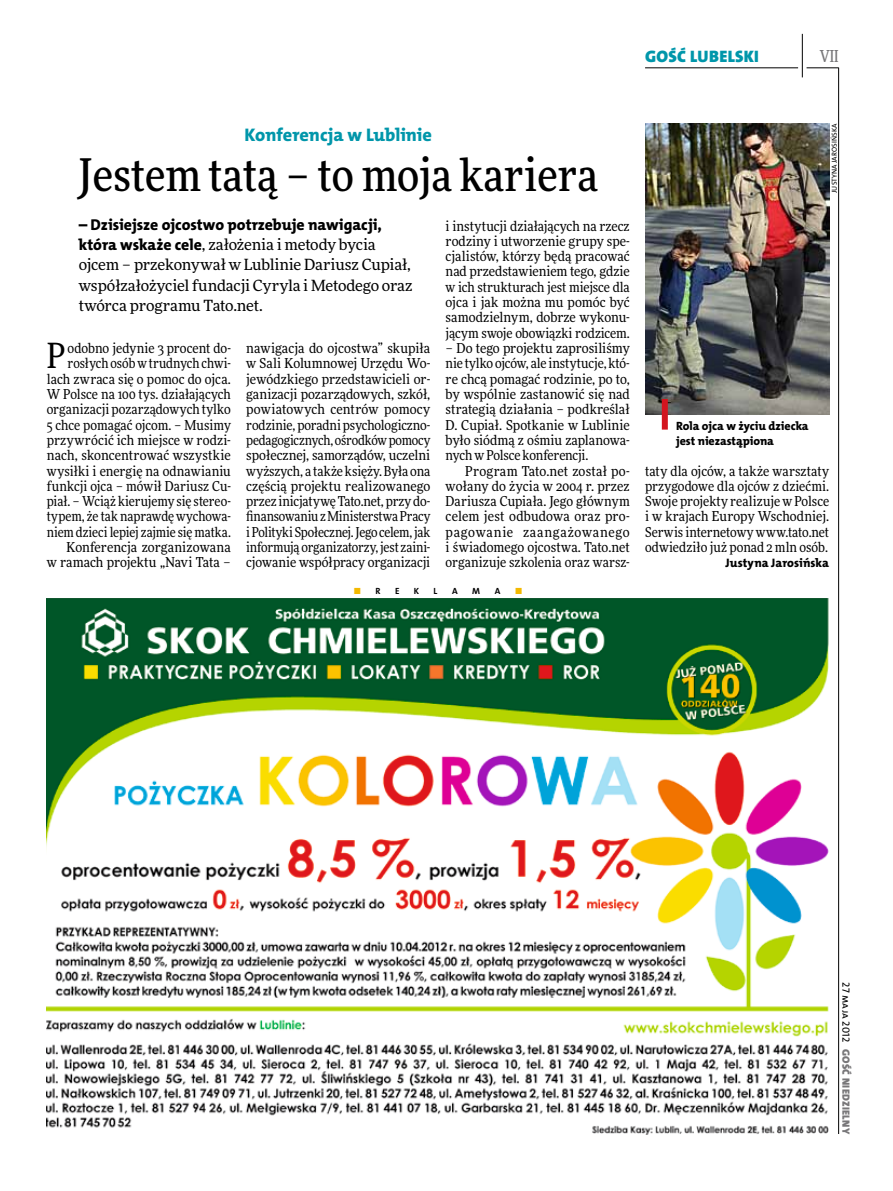
<style>
.page{position:relative;width:893px;height:1191px;background:#fff}
.page>*{position:absolute;margin:0;border:0;box-sizing:border-box;transform-origin:0 0}
.t1{font:500 45px "Freeday Narrow";color:#000}
.t2{font:34.8px "Freeday Narrow News";color:#000}
.t3{font:18.3px "The Mix HP8 Ex Bld";letter-spacing:-.005em;color:#0096aa}
.t4{font:16.65px "The Mix HP9 Blk";letter-spacing:.02em;color:#0096aa}
.t5{font:500 16.5px "Freeday Narrow";color:#787779;scale:.9 1}
.t6{font:15.75px "The Mix HP8 Ex Bld";letter-spacing:-.005em;color:#000}
.t7{font:15.45px/20.4px "Freeday News";letter-spacing:-.01em;color:#000}
.t8{font:13.65px/15.3px "Freeday Narrow News";color:#000;text-align:justify}
.t9{font:12.3px "The Mix HP8 Ex Bld";letter-spacing:.005em;color:#000}
.t10{font:12px/15.3px "The Mix HP8 Ex Bld";letter-spacing:-.005em;color:#000}
.t11{font:10.5px "The Mix HP9 Blk";letter-spacing:.025em;color:#787779}
.t12{font:10.5px "The Mix HP5 Plain";color:#000}
.t13{font:9px "The Mix HP7 Bld";color:#000}
.t14{font:9px "The Mix HP7 Bld";color:#f3b900}
.t15{font:7.2px "The Mix HP5 Plain";color:#000}
.s1{font-family:"The Mix HP8 Ex Bld";font-size:15.75px}
.s2{color:#000}
</style>
<div class="page">
<hr style="left:806px;top:68px;width:33px;height:1px;background:#000">
<hr style="left:645px;top:68px;width:153px;height:1px;background:#000">
<hr style="left:838px;top:68px;width:1px;height:1066px;background:#000">
<hr style="left:802px;top:34px;width:1px;height:43px;background:#000">
<img style="left:47px;top:598px;width:782px;height:536px">
<img style="left:645px;top:123px;width:184px;height:291px">
<div style="left:662px;top:399px;width:6px;height:30px;background:#d3151f"></div>
<h3 class="t3" style="left:245px;top:123px;width:189px">Konferencja w Lublinie</h3>
<h1 class="t1" style="left:78px;top:147px;width:522px">Jestem tatą – to moja kariera</h1>
<p class="t4" style="left:645px;top:46px;width:115px">GOŚĆ LUBELSKI</p>
<p class="t5" style="left:820px;top:46px;width:22px">VII</p>
<p class="t15" style="left:830px;top:193px;width:71px;rotate:-90deg">Justyna Jarosińska</p>
<p class="t6" style="left:79px;top:214px;width:305px">– Dzisiejsze ojcostwo potrzebuje nawigacji,</p>
<p class="t7" style="left:79px;top:234px;width:336px"><span class="s1">która wskaże cele</span>, założenia i metody bycia ojcem – przekonywał w Lublinie Dariusz Cupiał, współzałożyciel fundacji Cyryla i Metodego oraz twórca programu Tato.net.</p>
<p class="t8" style="left:47px;top:340px;width:186px;text-align:right">odobno jedynie 3 procent do&shy;rosłych osób w trudnych chwi&shy;lach zwraca się o pomoc do ojca.<br>W Polsce na 100 tys. działających organizacji pozarządowych tylko<br>5 chce pomagać ojcom. – Musimy przywrócić ich miejsce w rodzi&shy;nach, skoncentrować wszystkie wysiłki i energię na odnawianiu funkcji ojca – mówił Dariusz Cu&shy;piał. – Wciąż kierujemy się stereo&shy;typem, że tak naprawdę wychowa&shy;niem dzieci lepiej zajmie się matka.<br>Konferencja zorganizowana<br>w ramach projektu „Navi Tata –</p>
<p class="t8" style="left:246px;top:340px;width:186px">nawigacja do ojcostwa” skupiła w Sali Kolumnowej Urzędu Wo&shy;jewódzkiego przedstawicieli or&shy;ganizacji pozarządowych, szkół, powiatowych centrów pomocy rodzinie, poradni psychologiczno&shy;pedagogicznych, ośrodków pomocy społecznej, samorządów, uczelni wyższych, a także księży. Była ona częścią projektu realizowanego przez inicjatywę Tato.net, przy do&shy;finansowaniu z Ministerstwa Pracy i Polityki Społecznej. Jego celem, jak informują organizatorzy, jest zaini&shy;cjowanie współpracy organizacji</p>
<h2 class="t2" style="left:47px;top:334px;width:20px">P</h2>
<p class="t8" style="left:446px;top:218px;width:186px">i instytucji działających na rzecz rodziny i utworzenie grupy spe&shy;cjalistów, którzy będą pracować nad przedstawieniem tego, gdzie w ich strukturach jest miejsce dla ojca i jak można mu pomóc być samodzielnym, dobrze wykonu&shy;jącym swoje obowiązki rodzicem.</p>
<p class="t8" style="left:446px;top:340px;width:186px">– Do tego projektu zaprosiliśmy nie tylko ojców, ale instytucje, któ&shy;re chcą pomagać rodzinie, po to, by wspólnie zastanowić się nad strategią działania – podkreślał D. Cupiał. Spotkanie w Lublinie było siódmą z ośmiu zaplanowa&shy;nych w Polsce konferencji.</p>
<p class="t8" style="left:446px;top:463px;width:186px;text-indent:20px">Program Tato.net został po&shy;wołany do życia w 2004 r. przez Dariusza Cupiała. Jego głównym celem jest odbudowa oraz pro&shy;pagowanie zaangażowanego i świadomego ojcostwa. Tato.net organizuje szkolenia oraz warsz-</p>
<p class="t8" style="left:645px;top:463px;width:186px">taty dla ojców, a także warsztaty przygodowe dla ojców z dziećmi.<br>Swoje projekty realizuje w Polsce i w krajach Europy Wschodniej.<br>Serwis internetowy www.tato.net odwiedziło już ponad 2 mln osób.</p>
<p class="t10" style="left:676px;top:418px;width:134px">Rola ojca w życiu dziecka jest niezastąpiona</p>
<p class="t9" style="left:725px;top:555px;width:105px">Justyna Jarosińska</p>
<p class="t14" style="left:353px;top:585px;width:28px">■ <span class="s2">R</span></p>
<p class="t13" style="left:395px;top:585px;width:6px">E</p>
<p class="t13" style="left:414px;top:585px;width:16px">KLA</p>
<p class="t13" style="left:472px;top:585px;width:9px">M</p>
<p class="t13" style="left:495px;top:585px;width:7px">A</p>
<p class="t14" style="left:515px;top:585px;width:9px">■</p>
<p class="t12" style="left:853px;top:982px;width:61px;rotate:90deg">27 maja 2012</p>
<p class="t11" style="left:853px;top:1049px;width:86px;rotate:90deg">GOŚĆ NIEDZIELNY</p>
</div>
